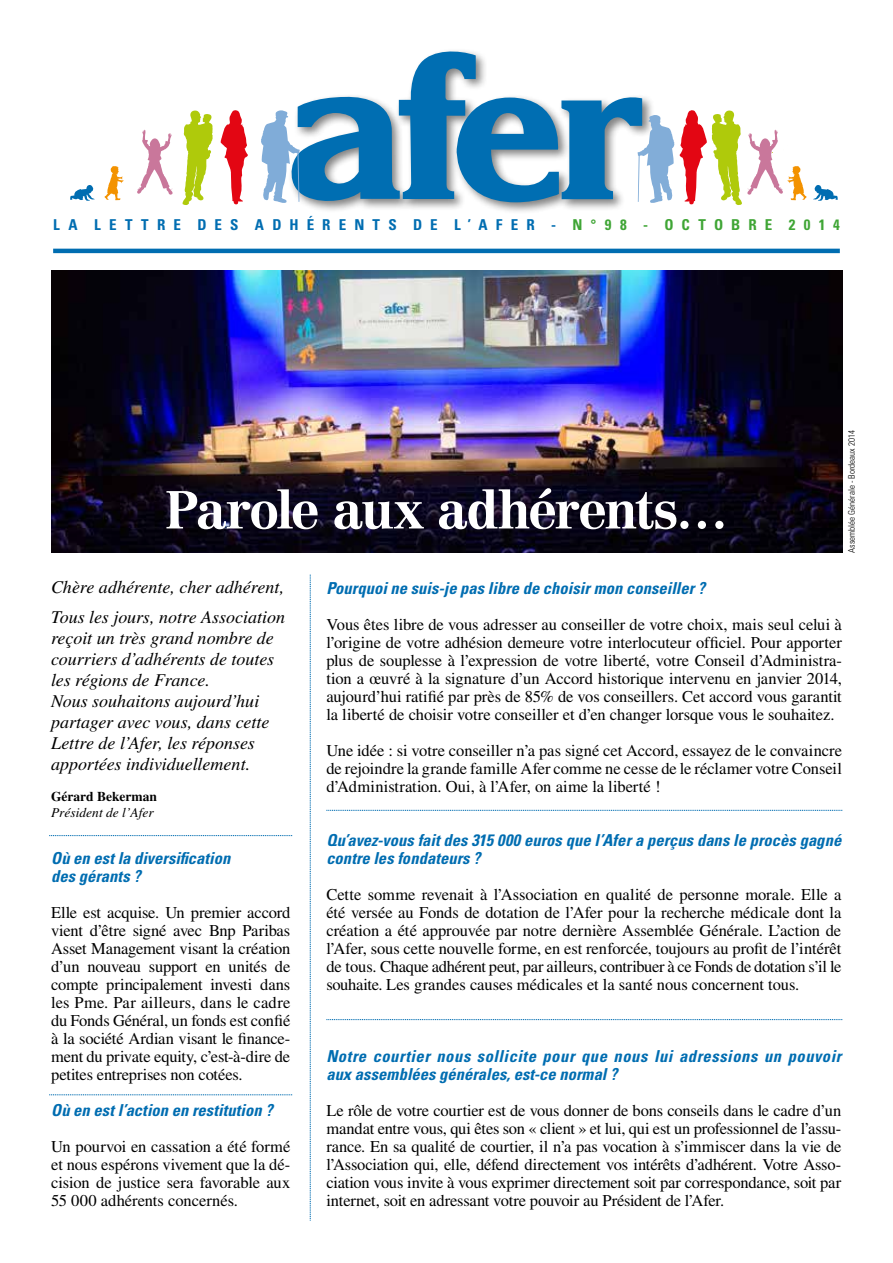
<style>
.page{position:relative;width:893px;height:1263px;background:#fff}
.page>*{position:absolute;margin:0;border:0;box-sizing:border-box;transform-origin:0 0}
.t1{font:700 52.5px "Centennial LT";letter-spacing:-.045em;color:#fff}
.t2{font:italic 18px/21px "Times LT";color:#000}
.t3{font:16.5px/18px "Times LT";letter-spacing:-.005em;color:#000;text-align:justify}
.t4{font:italic 700 condensed 16.5px/18px "Univers LT";letter-spacing:.005em;color:#006db1}
.t5{font:italic 700 condensed 16.5px/18px "Univers LT";letter-spacing:.03em;color:#006db1}
.t6{font:700 condensed 15px "Univers LT";letter-spacing:.545em;color:#006db1}
.t7{font:italic 13.5px "Times LT";color:#000}
.t8{font:700 13.5px "Times LT";color:#000}
.t9{font:300 condensed 9px "Univers LT";color:#000}
.s1{color:#3fa535}
</style>
<div class="page">
<hr style="left:53px;top:249px;width:787px;height:4px;background:#006db1">
<div style="left:288px;top:48px;width:367px;height:167px;background:#000;opacity:.5"></div>
<svg style="left:70px;top:185px;width:25px;height:16px"></svg>
<svg style="left:104px;top:166px;width:20px;height:34px"></svg>
<svg style="left:182px;top:110px;width:31px;height:95px"></svg>
<svg style="left:137px;top:130px;width:36px;height:65px"></svg>
<svg style="left:221px;top:110px;width:27px;height:94px"></svg>
<svg style="left:813px;top:185px;width:25px;height:16px"></svg>
<svg style="left:261px;top:49px;width:546px;height:157px"></svg>
<svg style="left:310px;top:575px;width:1px;height:645px"></svg>
<svg style="left:326px;top:810px;width:516px;height:1px"></svg>
<svg style="left:326px;top:1019px;width:516px;height:1px"></svg>
<svg style="left:49px;top:1094px;width:243px;height:1px"></svg>
<svg style="left:49px;top:835px;width:243px;height:1px"></svg>
<img style="left:51px;top:270px;width:791px;height:283px">
<p class="t6" style="left:53px;top:216px;width:788px">LA LETTRE DES ADHÉRENTS DE L’AFER - <span class="s1">N°98 - OCTOBRE 2014</span></p>
<h1 class="t1" style="left:165px;top:478px;width:565px">Parole aux adhérents…</h1>
<p class="t9" style="left:846px;top:553px;width:124px;rotate:-90deg">Assemblée Générale - Bordeaux 2014</p>
<p class="t2" style="left:51px;top:572px;width:236px;line-height:29.5px">Chère adhérente, cher adhérent,<br>Tous les jours, notre Association</p>
<p class="t2" style="left:51px;top:627px;width:225px">reçoit un très grand nombre de courriers d’adhérents de toutes les régions de France.<br>Nous souhaitons aujourd’hui partager avec vous, dans cette<br>Lettre de l’Afer, les réponses apportées individuellement.</p>
<p class="t8" style="left:51px;top:788px;width:108px">Gérard Bekerman</p>
<p class="t7" style="left:51px;top:805px;width:104px">Président de l’Afer</p>
<p class="t4" style="left:51px;top:849px;width:181px">Où en est la diversification des gérants ?</p>
<p class="t3" style="left:51px;top:903px;width:241px">Elle est acquise. Un premier accord vient d’être signé avec Bnp Paribas Asset Management visant la création d’un nouveau support en unités de compte principalement investi dans les Pme. Par ailleurs, dans le cadre du Fonds Général, un fonds est confié à la société Ardian visant le finance&shy;ment du private equity, c’est-à-dire de petites entreprises non cotées.</p>
<p class="t4" style="left:51px;top:1101px;width:223px">Où en est l’action en restitution ?</p>
<p class="t3" style="left:51px;top:1137px;width:241px">Un pourvoi en cassation a été formé et nous espérons vivement que la dé&shy;cision de justice sera favorable aux 55 000 adhérents concernés.</p>
<p class="t4" style="left:326px;top:579px;width:380px">Pourquoi ne suis-je pas libre de choisir mon conseiller ?</p>
<p class="t3" style="left:326px;top:615px;width:517px">Vous êtes libre de vous adresser au conseiller de votre choix, mais seul celui à l’origine de votre adhésion demeure votre interlocuteur officiel. Pour apporter plus de souplesse à l’expression de votre liberté, votre Conseil d’Administra&shy;tion a œuvré à la signature d’un Accord historique intervenu en janvier 2014, aujourd’hui ratifié par près de 85% de vos conseillers. Cet accord vous garantit la liberté de choisir votre conseiller et d’en changer lorsque vous le souhaitez.</p>
<p class="t3" style="left:326px;top:741px;width:517px">Une idée : si votre conseiller n’a pas signé cet Accord, essayez de le convaincre de rejoindre la grande famille Afer comme ne cesse de le réclamer votre Conseil d’Administration. Oui, à l’Afer, on aime la liberté !</p>
<p class="t4" style="left:326px;top:831px;width:516px">Qu’avez-vous fait des 315 000 euros que l’Afer a perçus dans le procès gagné contre les fondateurs ?</p>
<p class="t3" style="left:326px;top:885px;width:517px">Cette somme revenait à l’Association en qualité de personne morale. Elle a été versée au Fonds de dotation de l’Afer pour la recherche médicale dont la création a été approuvée par notre dernière Assemblée Générale. L’action de l’Afer, sous cette nouvelle forme, en est renforcée, toujours au profit de l’intérêt de tous. Chaque adhérent peut, par ailleurs, contribuer à ce Fonds de dotation s’il le souhaite. Les grandes causes médicales et la santé nous concernent tous.</p>
<p class="t5" style="left:326px;top:1047px;width:516px">Notre courtier nous sollicite pour que nous lui adressions un pouvoir aux assemblées générales, est-ce normal ?</p>
<p class="t3" style="left:326px;top:1101px;width:517px">Le rôle de votre courtier est de vous donner de bons conseils dans le cadre d’un mandat entre vous, qui êtes son « client » et lui, qui est un professionnel de l’assu&shy;rance. En sa qualité de courtier, il n’a pas vocation à s’immiscer dans la vie de l’Association qui, elle, défend directement vos intérêts d’adhérent. Votre Asso&shy;ciation vous invite à vous exprimer directement soit par correspondance, soit par internet, soit en adressant votre pouvoir au Président de l’Afer.</p>
</div>
